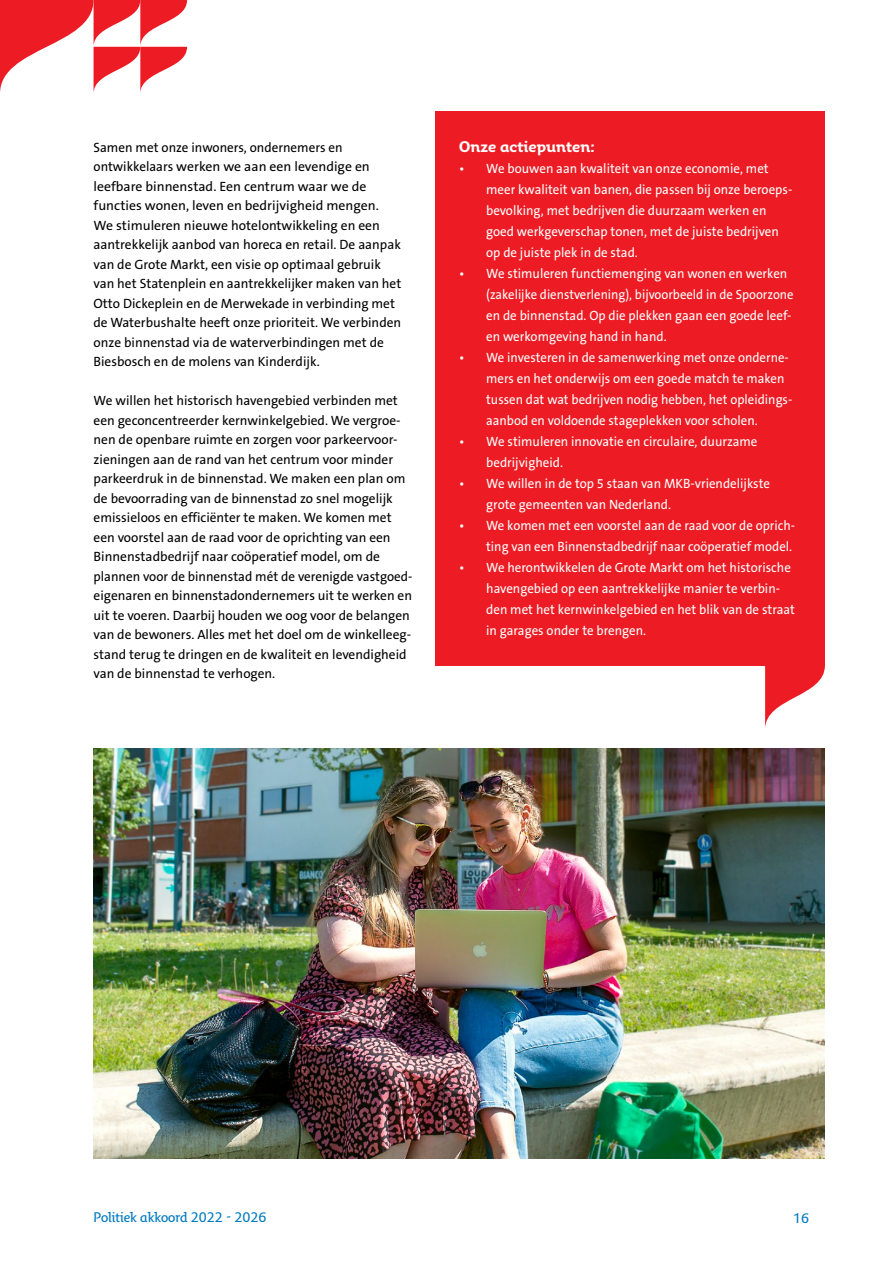
<style>
.page{position:relative;width:893px;height:1263px;background:#fff}
.page>*{position:absolute;margin:0;border:0;box-sizing:border-box;transform-origin:0 0}
.Body_tekst_Regular{font:700 15px "Fresco Inf Sans";color:#fff}
.platte_tekst{font:13.5px/19.5px "The Sans B5 Plain";color:#000}
.t1{font:13.5px/21px "The Sans B5 Plain";color:#fff;scale:.96 1}
.t2{font:13.5px/21px "The Sans B5 Plain";color:#fff;scale:.95 1}
.t3{font:600 13.5px "Fresco Inf Sans";color:#007ac2}
</style>
<div class="page">
<img style="left:94px;top:748px;width:731px;height:410px">
<svg style="left:0;top:0;width:187px;height:93px"></svg>
<div style="left:435px;top:112px;width:390px;height:554px;background:#ed1c24"></div>
<svg style="left:765px;top:666px;width:60px;height:62px"></svg>
<p class="platte_tekst" style="left:94px;top:138px;width:309px">Samen met onze inwoners, ondernemers en ontwikkelaars werken we aan een levendige en leefbare binnenstad. Een centrum waar we de functies wonen, leven en bedrijvigheid mengen.<br>We stimuleren nieuwe hotelontwikkeling en een aantrekkelijk aanbod van horeca en retail. De aanpak van de Grote Markt, een visie op optimaal gebruik van het Statenplein en aantrekkelijker maken van het Otto Dickeplein en de Merwekade in verbinding met de Waterbushalte heeft onze prioriteit. We verbinden onze binnenstad via de waterverbindingen met de Biesbosch en de molens van Kinderdijk.</p>
<p class="platte_tekst" style="left:94px;top:391px;width:320px">We willen het historisch havengebied verbinden met een geconcentreerder kernwinkelgebied. We vergroe&shy;nen de openbare ruimte en zorgen voor parkeervoor&shy;zieningen aan de rand van het centrum voor minder parkeerdruk in de binnenstad. We maken een plan om de bevoorrading van de binnenstad zo snel mogelijk emissieloos en efficiënter te maken. We komen met een voorstel aan de raad voor de oprichting van een Binnenstadbedrijf naar coöperatief model, om de plannen voor de binnenstad mét de verenigde vastgoed&shy;eigenaren en binnenstadondernemers uit te werken en uit te voeren. Daarbij houden we oog voor de belangen van de bewoners. Alles met het doel om de winkelleeg&shy;stand terug te dringen en de kwaliteit en levendigheid van de binnenstad te verhogen.</p>
<p class="Body_tekst_Regular" style="left:459px;top:137px;width:137px">Onze actiepunten:</p>
<p class="t1" style="left:486px;top:158px;width:320px;text-indent:-27px">• We bouwen aan kwaliteit van onze economie, met meer kwaliteit van banen, die passen bij onze beroeps&shy;bevolking, met bedrijven die duurzaam werken en goed werkgeverschap tonen, met de juiste bedrijven op de juiste plek in de stad.</p>
<p class="t1" style="left:486px;top:263px;width:322px;text-indent:-27px">• We stimuleren functiemenging van wonen en werken (zakelijke dienstverlening), bijvoorbeeld in de Spoorzone en de binnenstad. Op die plekken gaan een goede leef&shy;en werkomgeving hand in hand.</p>
<p class="t2" style="left:486px;top:347px;width:324px;text-indent:-27px">• We investeren in de samenwerking met onze onderne&shy;mers en het onderwijs om een goede match te maken tussen dat wat bedrijven nodig hebben, het opleidings&shy;aanbod en voldoende stageplekken voor scholen.</p>
<p class="t1" style="left:486px;top:431px;width:284px;text-indent:-27px">• We stimuleren innovatie en circulaire, duurzame bedrijvigheid.</p>
<p class="t1" style="left:486px;top:473px;width:297px;text-indent:-27px">• We willen in de top 5 staan van MKB-vriendelijkste grote gemeenten van Nederland.</p>
<p class="t2" style="left:459px;top:515px;width:355px;text-align:right">• We komen met een voorstel aan de raad voor de oprich&shy;ting van een Binnenstadbedrijf naar coöperatief model.</p>
<p class="t1" style="left:486px;top:557px;width:323px;text-indent:-27px">• We herontwikkelen de Grote Markt om het historische havengebied op een aantrekkelijke manier te verbin&shy;den met het kernwinkelgebied en het blik van de straat in garages onder te brengen.</p>
<p class="t3" style="left:94px;top:1208px;width:174px">Politiek akkoord 2022 - 2026</p>
<p class="t3" style="left:793px;top:1209px;width:18px">16</p>
</div>
